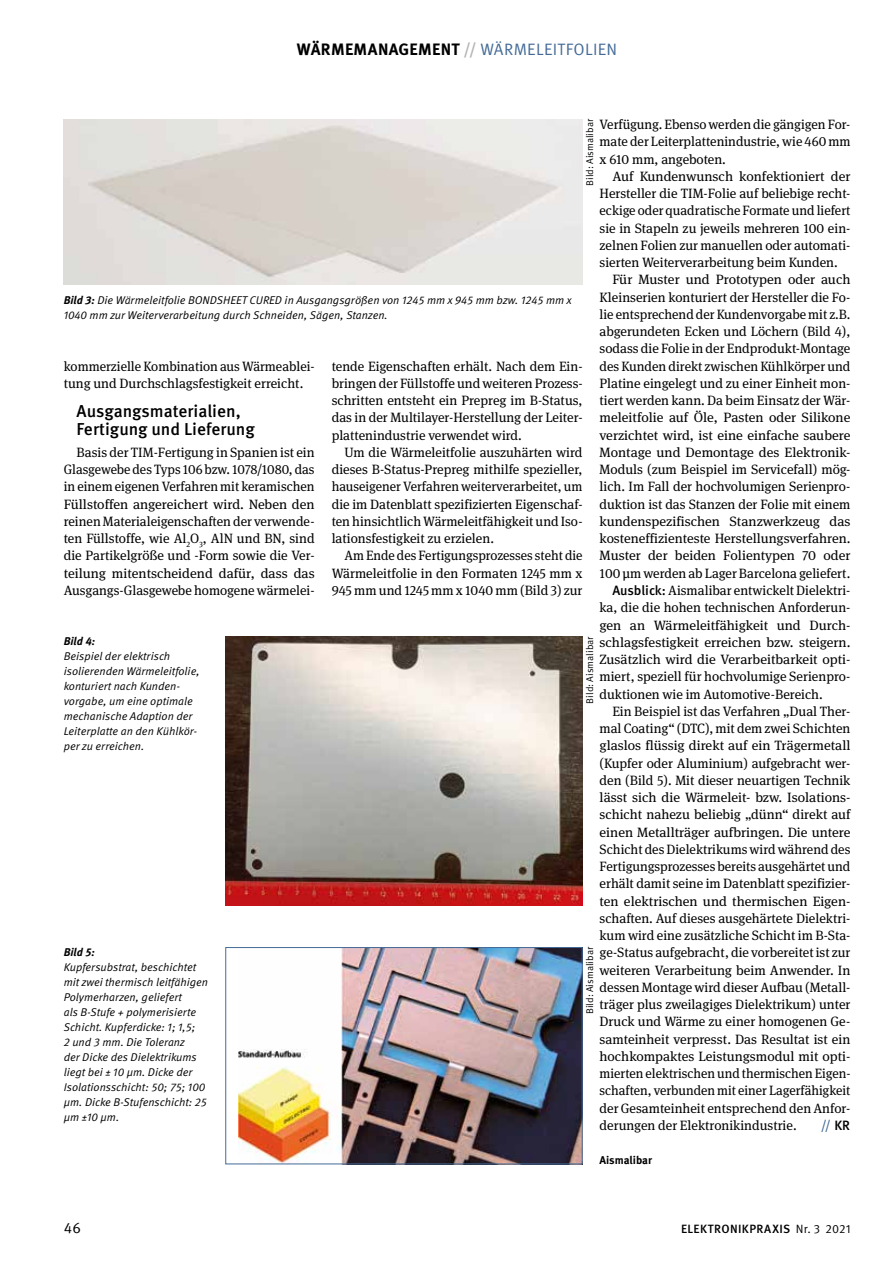
<style>
.page{position:relative;width:893px;height:1263px;background:#fff}
.page>*{position:absolute;margin:0;border:0;box-sizing:border-box;transform-origin:0 0}
.t1{font:500 17.25px/18px "Meta Pro";color:#000}
.t2{font:700 16.5px "Meta Pro";letter-spacing:.02em;color:#000}
.t3{font:15px "Meta Pro";color:#000}
.t4{font:13.5px/17.2px "Meta Serif Pro";color:#000;text-align:justify}
.t5{font:500 13.5px "Meta Pro";color:#446b96}
.t6{font:500 12px "Meta Pro";letter-spacing:.03em;color:#000}
.t7{font:italic 11.25px/15px "Meta Pro";color:#000}
.t8{font:italic 700 11.25px "Meta Pro";color:#000}
.t9{font:700 11.25px "Meta Pro";color:#000}
.t10{font:9.75px "Meta Pro";color:#000}
.s1{color:#b3b2b2}
.s2{font-weight:400;color:#446b96}
.s3{font-family:"Meta Pro";font-weight:500}
.s4{color:#000}
.s5{font-weight:700}
.s6{font-weight:400}
</style>
<div class="page">
<img style="left:238px;top:949px;width:343px;height:213px">
<div style="left:225px;top:947px;width:358px;height:217px;border:1px solid #446b96"></div>
<img style="left:225px;top:637px;width:358px;height:268px">
<p class="t2" style="left:297px;top:39px;width:322px">WÄRMEMANAGEMENT <span class="s1">//</span> <span class="s2">WÄRMELEITFOLIEN</span></p>
<p class="t10" style="left:584px;top:186px;width:69px;rotate:-90deg">Bild: Aismalibar</p>
<p class="t4" style="left:600px;top:115px;width:252px">Verfügung. Ebenso werden die gängigen For&shy;mate der Leiterplattenindustrie, wie 460 mm x 610 mm, angeboten.</p>
<p class="t4" style="left:612px;top:167px;width:240px">Auf Kundenwunsch konfektioniert der</p>
<p class="t4" style="left:600px;top:184px;width:252px">Hersteller die TIM-Folie auf beliebige recht-</p>
<p class="t4" style="left:600px;top:201px;width:252px">eckige oder quadratische Formate und liefert</p>
<p class="t4" style="left:600px;top:219px;width:252px">sie in Stapeln zu jeweils mehreren 100 ein-</p>
<p class="t4" style="left:600px;top:236px;width:252px">zelnen Folien zur manuellen oder automati-</p>
<p class="t4" style="left:600px;top:253px;width:240px">sierten Weiterverarbeitung beim Kunden.</p>
<p class="t4" style="left:612px;top:270px;width:240px">Für Muster und Prototypen oder auch</p>
<p class="t4" style="left:600px;top:288px;width:252px">Kleinserien konturiert der Hersteller die Fo-</p>
<p class="t4" style="left:600px;top:305px;width:252px">lie entsprechend der Kundenvorgabe mit z.B.</p>
<p class="t4" style="left:600px;top:322px;width:252px">abgerundeten Ecken und Löchern (Bild 4),</p>
<p class="t4" style="left:600px;top:339px;width:252px">sodass die Folie in der Endprodukt-Montage</p>
<p class="t4" style="left:600px;top:357px;width:252px">des Kunden direkt zwischen Kühlkörper und</p>
<p class="t4" style="left:600px;top:374px;width:252px">Platine eingelegt und zu einer Einheit mon-</p>
<p class="t4" style="left:600px;top:391px;width:252px">tiert werden kann. Da beim Einsatz der Wär-</p>
<p class="t4" style="left:600px;top:408px;width:252px">meleitfolie auf Öle, Pasten oder Silikone</p>
<p class="t4" style="left:600px;top:426px;width:252px">verzichtet wird, ist eine einfache saubere</p>
<p class="t4" style="left:600px;top:443px;width:252px">Montage und Demontage des Elektronik-</p>
<p class="t4" style="left:600px;top:460px;width:252px">Moduls (zum Beispiel im Servicefall) mög-</p>
<p class="t4" style="left:600px;top:477px;width:252px">lich. Im Fall der hochvolumigen Serienpro-</p>
<p class="t4" style="left:600px;top:495px;width:252px">duktion ist das Stanzen der Folie mit einem</p>
<p class="t4" style="left:600px;top:512px;width:252px">kundenspezifischen Stanzwerkzeug das</p>
<p class="t4" style="left:600px;top:529px;width:252px">kosteneffizienteste Herstellungsverfahren.</p>
<p class="t4" style="left:600px;top:546px;width:252px">Muster der beiden Folientypen 70 oder</p>
<p class="t4" style="left:600px;top:564px;width:252px">100 µm werden ab Lager Barcelona geliefert.</p>
<p class="t4" style="left:612px;top:581px;width:240px"><span class="s3">Ausblick:</span> Aismalibar entwickelt Dielektri-</p>
<p class="t4" style="left:600px;top:598px;width:252px">ka, die die hohen technischen Anforderun-</p>
<p class="t4" style="left:600px;top:615px;width:252px">gen an Wärmeleitfähigkeit und Durch-</p>
<p class="t4" style="left:600px;top:633px;width:252px">schlagsfestigkeit erreichen bzw. steigern.</p>
<p class="t4" style="left:600px;top:650px;width:252px">Zusätzlich wird die Verarbeitbarkeit opti-</p>
<p class="t4" style="left:600px;top:667px;width:252px">miert, speziell für hochvolumige Serienpro-</p>
<p class="t4" style="left:600px;top:684px;width:225px">duktionen wie im Automotive-Bereich.</p>
<p class="t4" style="left:612px;top:702px;width:240px">Ein Beispiel ist das Verfahren „Dual Ther-</p>
<p class="t4" style="left:600px;top:719px;width:252px">mal Coating“ (DTC), mit dem zwei Schichten</p>
<p class="t4" style="left:600px;top:736px;width:252px">glaslos flüssig direkt auf ein Trägermetall</p>
<p class="t4" style="left:600px;top:753px;width:252px">(Kupfer oder Aluminium) aufgebracht wer-</p>
<p class="t4" style="left:600px;top:771px;width:252px">den (Bild 5). Mit dieser neuartigen Technik</p>
<p class="t4" style="left:600px;top:788px;width:252px">lässt sich die Wärmeleit- bzw. Isolations-</p>
<p class="t4" style="left:600px;top:805px;width:252px">schicht nahezu beliebig „dünn“ direkt auf</p>
<p class="t4" style="left:600px;top:822px;width:252px">einen Metallträger aufbringen. Die untere</p>
<p class="t4" style="left:600px;top:840px;width:252px">Schicht des Dielektrikums wird während des</p>
<p class="t4" style="left:600px;top:857px;width:252px">Fertigungsprozesses bereits ausgehärtet und</p>
<p class="t4" style="left:600px;top:874px;width:252px">erhält damit seine im Datenblatt spezifizier-</p>
<p class="t4" style="left:600px;top:891px;width:252px">ten elektrischen und thermischen Eigen-</p>
<p class="t4" style="left:600px;top:909px;width:252px">schaften. Auf dieses ausgehärtete Dielektri-</p>
<p class="t4" style="left:600px;top:926px;width:252px">kum wird eine zusätzliche Schicht im B-Sta-</p>
<p class="t4" style="left:600px;top:943px;width:252px">ge-Status aufgebracht, die vorbereitet ist zur</p>
<p class="t4" style="left:600px;top:960px;width:252px">weiteren Verarbeitung beim Anwender. In</p>
<p class="t4" style="left:600px;top:978px;width:252px">dessen Montage wird dieser Aufbau (Metall-</p>
<p class="t4" style="left:600px;top:995px;width:252px">träger plus zweilagiges Dielektrikum) unter</p>
<p class="t4" style="left:600px;top:1012px;width:252px">Druck und Wärme zu einer homogenen Ge-</p>
<p class="t4" style="left:600px;top:1029px;width:252px">samteinheit verpresst. Das Resultat ist ein</p>
<p class="t4" style="left:600px;top:1047px;width:252px">hochkompaktes Leistungsmodul mit opti-</p>
<p class="t4" style="left:600px;top:1064px;width:252px">mierten elektrischen und thermischen Eigen-</p>
<p class="t4" style="left:600px;top:1081px;width:252px">schaften, verbunden mit einer Lagerfähigkeit</p>
<p class="t4" style="left:600px;top:1098px;width:252px">der Gesamteinheit entsprechend den Anfor-</p>
<p class="t4" style="left:600px;top:1116px;width:199px">derungen der Elektronikindustrie.</p>
<p class="t5" style="left:821px;top:1116px;width:31px">// <span class="s4">KR</span></p>
<p class="t9" style="left:600px;top:1153px;width:54px">Aismalibar</p>
<p class="t7" style="left:64px;top:293px;width:509px"><span class="s5">Bild 3:</span> Die Wärmeleitfolie BONDSHEET CURED in Ausgangsgrößen von 1245 mm x 945 mm bzw. 1245 mm x<br>1040 mm zur Weiterverarbeitung durch Schneiden, Sägen, Stanzen.</p>
<p class="t4" style="left:64px;top:357px;width:252px">kommerzielle Kombination aus Wärmeablei&shy;tung und Durchschlagsfestigkeit erreicht.</p>
<p class="t1" style="left:77px;top:402px;width:180px">Ausgangsmaterialien,<br>Fertigung und Lieferung</p>
<p class="t4" style="left:64px;top:443px;width:252px;text-indent:13px">Basis der TIM-Fertigung in Spanien ist ein Glasgewebe des Typs 106 bzw. 1078/1080, das in einem eigenen Verfahren mit keramischen Füllstoffen angereichert wird. Neben den reinen Materialeigenschaften der verwende&shy;ten Füllstoffe, wie Al<sub>2</sub>O<sub>3</sub>, AlN und BN, sind die Partikelgröße und -Form sowie die Ver&shy;teilung mitentscheidend dafür, dass das Ausgangs-Glasgewebe homogene wärmelei-</p>
<p class="t4" style="left:332px;top:357px;width:252px">tende Eigenschaften erhält. Nach dem Ein&shy;bringen der Füllstoffe und weiteren Prozess&shy;schritten entsteht ein Prepreg im B-Status, das in der Multilayer-Herstellung der Leiter&shy;plattenindustrie verwendet wird.</p>
<p class="t4" style="left:332px;top:443px;width:252px;text-indent:13px">Um die Wärmeleitfolie auszuhärten wird dieses B-Status-Prepreg mithilfe spezieller, hauseigener Verfahren weiterverarbeitet, um die im Datenblatt spezifizierten Eigenschaf&shy;ten hinsichtlich Wärmeleitfähigkeit und Iso&shy;lationsfestigkeit zu erzielen.</p>
<p class="t4" style="left:332px;top:546px;width:252px;text-indent:13px">Am Ende des Fertigungsprozesses steht die Wärmeleitfolie in den Formaten 1245 mm x 945 mm und 1245 mm x 1040 mm (Bild 3) zur</p>
<p class="t10" style="left:584px;top:703px;width:69px;rotate:-90deg">Bild: Aismalibar</p>
<p class="t8" style="left:64px;top:634px;width:33px">Bild 4:</p>
<p class="t7" style="left:64px;top:649px;width:137px">Beispiel der elektrisch isolierenden Wärmeleitfolie, konturiert nach Kunden&shy;vorgabe, um eine optimale mechanische Adaption der<br>Leiterplatte an den Kühlkör&shy;per zu erreichen.</p>
<p class="t10" style="left:584px;top:1014px;width:69px;rotate:-90deg">Bild: Aismalibar</p>
<p class="t8" style="left:64px;top:945px;width:33px">Bild 5:</p>
<p class="t7" style="left:64px;top:959px;width:146px">Kupfersubstrat, beschichtet mit zwei thermisch leitfähigen<br>Polymerharzen, geliefert<br>als B-Stufe + polymerisierte<br>Schicht. Kupferdicke: 1; 1,5;<br>2 und 3 mm. Die Toleranz<br>der Dicke des Dielektrikums liegt bei ± 10 µm. Dicke der<br>Isolationsschicht: 50; 75; 100 µm. Dicke B-Stufenschicht: 25 µm ±10 µm.</p>
<p class="t3" style="left:64px;top:1218px;width:19px">46</p>
<p class="t6" style="left:681px;top:1221px;width:171px">ELEKTRONIKPRAXIS <span class="s6">Nr. 3 2021</span></p>
</div>
